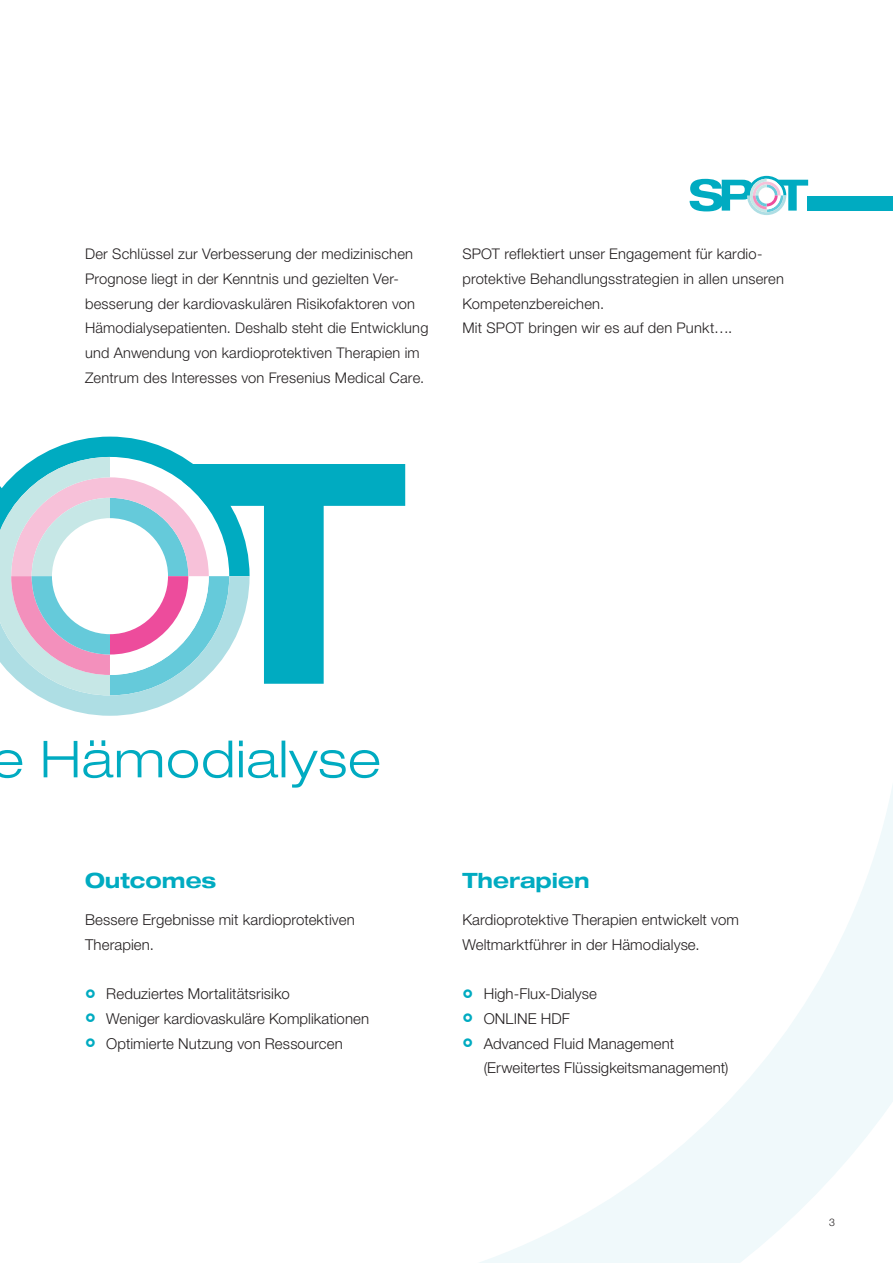
<style>
.page{position:relative;width:893px;height:1263px;background:#fff}
.page>*{position:absolute;margin:0;border:0;box-sizing:border-box;transform-origin:0 0}
.t1{font:300 expanded 51px "Helvetica Neue LT Com";letter-spacing:.02em;color:#00abc1}
.t2{font:700 expanded 21px "Helvetica Neue LT Com";color:#00abc1}
.t3{font:300 15px/24.6px "Helvetica Neue LTW1 G";letter-spacing:.005em;color:#231f20}
.t4{font:300 14.7px/24.6px "Helvetica Neue LTW1 G";letter-spacing:.015em;color:#231f20}
.t5{font:300 10.5px "Helvetica Neue LTW1 G";color:#231f20}
.s1{font-size:15px}
</style>
<div class="page">
<svg style="left:479px;top:785px;width:414px;height:478px"></svg>
<svg style="left:690px;top:176px;width:118px;height:39px"></svg>
<div style="left:808px;top:196px;width:85px;height:14px;background:#00abc1"></div>
<svg style="left:250px;top:464px;width:155px;height:220px"></svg>
<svg style="left:0;top:437px;width:250px;height:279px"></svg>
<p class="t4" style="left:85px;top:242px;width:345px">Der Schlüssel zur Verbesserung der medizinischen Prognose liegt in der Kenntnis und gezielten Ver&shy;besserung der kardiovaskulären Risikofaktoren von Hämodialysepatienten. Deshalb steht die Entwicklung und Anwendung von kardioprotektiven Therapien im Zentrum des Interesses von Fresenius Medical Care.</p>
<p class="t4" style="left:462px;top:242px;width:323px">SPOT reflektiert unser Engagement für kardio&shy;protektive Behandlungsstrategien in allen unseren Kompetenzbereichen.<br>Mit SPOT bringen wir es auf den Punkt…<span class="s1">.</span></p>
<h1 class="t1" style="left:-9px;top:728px;width:391px">e Hämodialyse</h1>
<h2 class="t2" style="left:85px;top:867px;width:133px">Outcomes</h2>
<p class="t3" style="left:85px;top:907px;width:271px">Bessere Ergebnisse mit kardioprotektiven<br>Therapien.</p>
<p class="t3" style="left:106px;top:981px;width:264px">Reduziertes Mortalitätsrisiko<br>Weniger kardiovaskuläre Komplikationen<br>Optimierte Nutzung von Ressourcen</p>
<h2 class="t2" style="left:462px;top:867px;width:129px">Therapien</h2>
<p class="t3" style="left:462px;top:907px;width:278px">Kardioprotektive Therapien entwickelt vom<br>Weltmarktführer in der Hämodialyse.</p>
<p class="t3" style="left:484px;top:981px;width:246px">High-Flux-Dialyse<br>ONLINE HDF<br>Advanced Fluid Management (Erweitertes Flüssigkeitsmanagement)</p>
<p class="t5" style="left:829px;top:1215px;width:7px">3</p>
</div>
